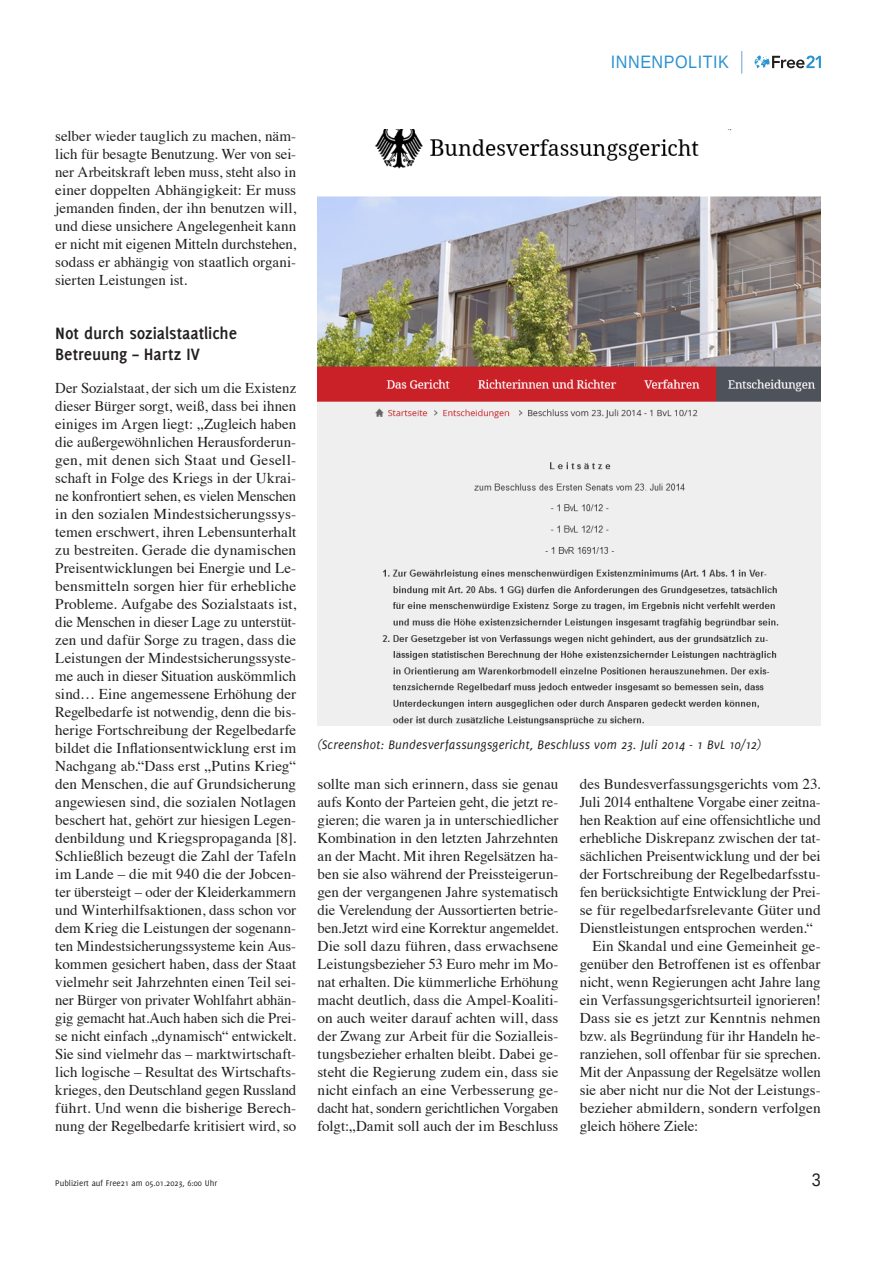
<style>
.page{position:relative;width:893px;height:1263px;background:#fff}
.page>*{position:absolute;margin:0;border:0;box-sizing:border-box;transform-origin:0 0}
.t1{font:700 18px/21px "Delicious";letter-spacing:-.005em;color:#231f20}
.t2{font:18px "Liberation Sans";letter-spacing:.03em;color:#2a92d0;scale:.9 1}
.t3{font:18px "Liberation Sans";color:#231f20;scale:.9 1}
.t4{font:15px/18px "Times";letter-spacing:-.005em;color:#231f20;text-align:justify}
.t5{font:italic 13.5px "Delicious";letter-spacing:.015em;color:#231f20}
.t6{font:9px "Delicious";color:#231f20}
</style>
<div class="page">
<svg style="left:755px;top:55px;width:66px;height:13px"></svg>
<svg style="left:741px;top:51px;width:1px;height:23px"></svg>
<img style="left:317px;top:130px;width:504px;height:595px">
<p class="t2" style="left:611px;top:51px;width:132px">INNENPOLITI K</p>
<p class="t4" style="left:55px;top:126px;width:242px">selber wieder tauglich zu machen, näm&shy;lich für besagte Benutzung. Wer von sei&shy;ner Arbeitskraft leben muss, steht also in einer doppelten Abhängigkeit: Er muss jemanden finden, der ihn benutzen will, und diese unsichere Angelegenheit kann er nicht mit eigenen Mitteln durchstehen, sodass er abhängig von staatlich organi&shy;sierten Leistungen ist.</p>
<p class="t1" style="left:55px;top:323px;width:183px">Not durch sozialstaatliche<br>Betreuung – Hartz IV</p>
<p class="t4" style="left:55px;top:378px;width:242px">Der Sozialstaat, der sich um die Existenz dieser Bürger sorgt, weiß, dass bei ihnen einiges im Argen liegt: „Zugleich haben die außergewöhnlichen Herausforderun&shy;gen, mit denen sich Staat und Gesell&shy;schaft in Folge des Kriegs in der Ukrai&shy;ne konfrontiert sehen, es vielen Menschen in den sozialen Mindestsicherungssys&shy;temen erschwert, ihren Lebensunterhalt zu bestreiten. Gerade die dynamischen Preisentwicklungen bei Energie und Le&shy;bensmitteln sorgen hier für erhebliche Probleme. Aufgabe des Sozialstaats ist, die Menschen in dieser Lage zu unterstüt&shy;zen und dafür Sorge zu tragen, dass die Leistungen der Mindestsicherungssyste&shy;me auch in dieser Situation auskömmlich sind… Eine angemessene Erhöhung der Regelbedarfe ist notwendig, denn die bis&shy;herige Fortschreibung der Regelbedarfe bildet die Inflationsentwicklung erst im Nachgang ab.“Dass erst „Putins Krieg“ den Menschen, die auf Grundsicherung angewiesen sind, die sozialen Notlagen beschert hat, gehört zur hiesigen Legen&shy;denbildung und Kriegspropaganda [8].<br>Schließlich bezeugt die Zahl der Tafeln im Lande – die mit 940 die der Jobcen&shy;ter übersteigt – oder der Kleiderkammern und Winterhilfsaktionen, dass schon vor dem Krieg die Leistungen der sogenann&shy;ten Mindestsicherungssysteme kein Aus&shy;kommen gesichert haben, dass der Staat vielmehr seit Jahrzehnten einen Teil sei&shy;ner Bürger von privater Wohlfahrt abhän&shy;gig gemacht hat.Auch haben sich die Prei&shy;se nicht einfach „dynamisch“ entwickelt.<br>Sie sind vielmehr das – marktwirtschaft&shy;lich logische – Resultat des Wirtschafts&shy;krieges, den Deutschland gegen Russland führt. Und wenn die bisherige Berech&shy;nung der Regelbedarfe kritisiert wird, so</p>
<p class="t5" style="left:317px;top:737px;width:445px">(Screenshot: Bundesverfassungsgericht, Beschluss vom 23. Juli 2014 - 1 BvL 10/12)</p>
<p class="t4" style="left:317px;top:774px;width:242px">sollte man sich erinnern, dass sie genau aufs Konto der Parteien geht, die jetzt re&shy;gieren; die waren ja in unterschiedlicher Kombination in den letzten Jahrzehnten an der Macht. Mit ihren Regelsätzen ha&shy;ben sie also während der Preissteigerun&shy;gen der vergangenen Jahre systematisch die Verelendung der Aussortierten betrie&shy;ben.Jetzt wird eine Korrektur angemeldet.<br>Die soll dazu führen, dass erwachsene Leistungsbezieher 53 Euro mehr im Mo&shy;nat erhalten. Die kümmerliche Erhöhung macht deutlich, dass die Ampel-Koaliti&shy;on auch weiter darauf achten will, dass der Zwang zur Arbeit für die Sozialleis&shy;tungsbezieher erhalten bleibt. Dabei ge&shy;steht die Regierung zudem ein, dass sie nicht einfach an eine Verbesserung ge&shy;dacht hat, sondern gerichtlichen Vorgaben folgt:„Damit soll auch der im Beschluss</p>
<p class="t4" style="left:580px;top:774px;width:242px">des Bundesverfassungsgerichts vom 23.</p>
<p class="t4" style="left:580px;top:792px;width:242px">Juli 2014 enthaltene Vorgabe einer zeitna-</p>
<p class="t4" style="left:580px;top:810px;width:242px">hen Reaktion auf eine offensichtliche und</p>
<p class="t4" style="left:580px;top:828px;width:242px">erhebliche Diskrepanz zwischen der tat-</p>
<p class="t4" style="left:580px;top:846px;width:242px">sächlichen Preisentwicklung und der bei</p>
<p class="t4" style="left:580px;top:864px;width:242px">der Fortschreibung der Regelbedarfsstu-</p>
<p class="t4" style="left:580px;top:882px;width:242px">fen berücksichtigte Entwicklung der Prei-</p>
<p class="t4" style="left:580px;top:900px;width:242px">se für regelbedarfsrelevante Güter und</p>
<p class="t4" style="left:580px;top:918px;width:235px">Dienstleistungen entsprochen werden.“</p>
<p class="t4" style="left:592px;top:936px;width:230px">Ein Skandal und eine Gemeinheit ge-</p>
<p class="t4" style="left:580px;top:954px;width:242px">genüber den Betroffenen ist es offenbar</p>
<p class="t4" style="left:580px;top:972px;width:242px">nicht, wenn Regierungen acht Jahre lang</p>
<p class="t4" style="left:580px;top:990px;width:242px">ein Verfassungsgerichtsurteil ignorieren!</p>
<p class="t4" style="left:580px;top:1008px;width:242px">Dass sie es jetzt zur Kenntnis nehmen</p>
<p class="t4" style="left:580px;top:1026px;width:242px">bzw. als Begründung für ihr Handeln he-</p>
<p class="t4" style="left:580px;top:1044px;width:242px">ranziehen, soll offenbar für sie sprechen.</p>
<p class="t4" style="left:580px;top:1062px;width:242px">Mit der Anpassung der Regelsätze wollen</p>
<p class="t4" style="left:580px;top:1080px;width:242px">sie aber nicht nur die Not der Leistungs-</p>
<p class="t4" style="left:580px;top:1098px;width:242px">bezieher abmildern, sondern verfolgen</p>
<p class="t4" style="left:580px;top:1116px;width:120px">gleich höhere Ziele:</p>
<p class="t6" style="left:55px;top:1177px;width:163px">Publiziert auf Free21 am 05.01.2023, 6:00 Uhr</p>
<p class="t3" style="left:812px;top:1168px;width:12px">3</p>
</div>
